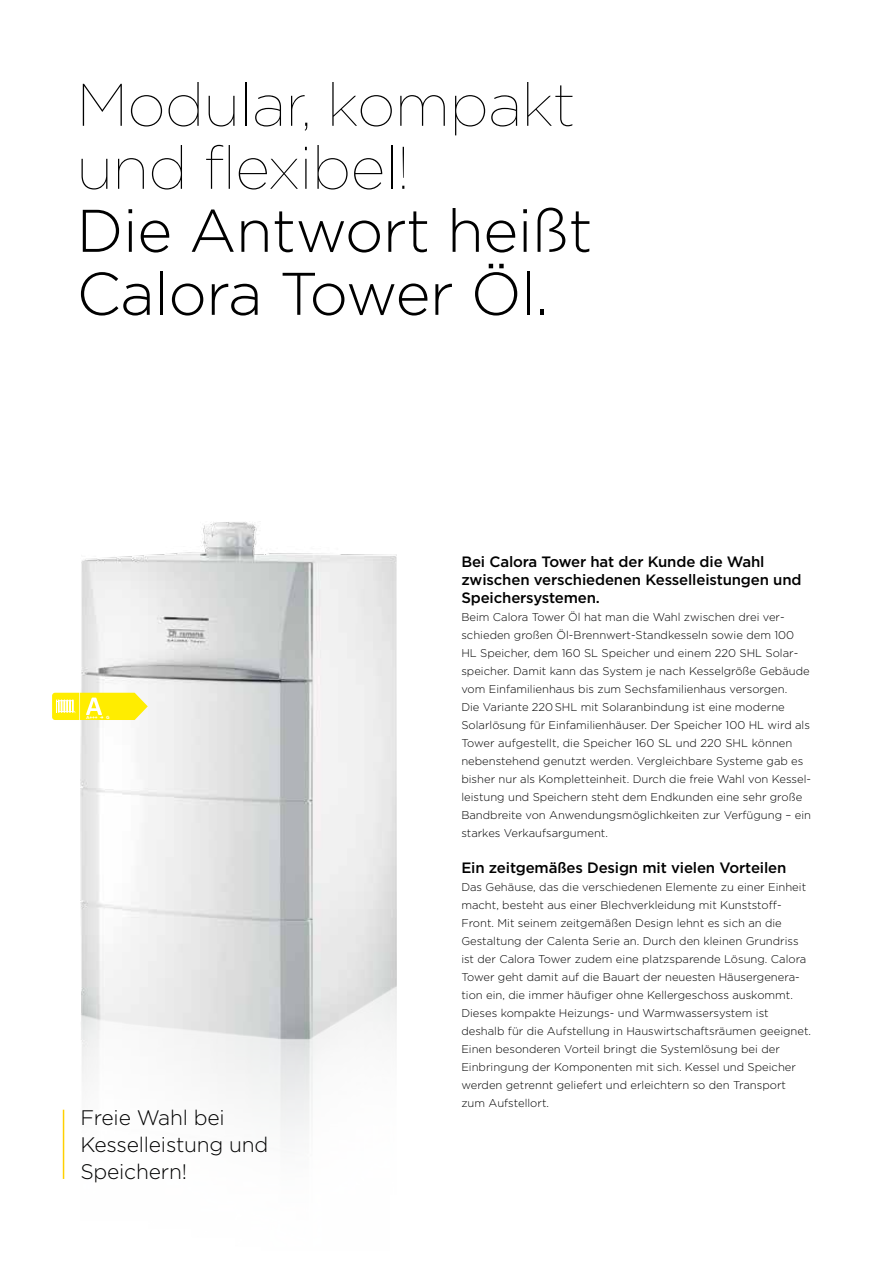
<style>
.page{position:relative;width:893px;height:1263px;background:#fff}
.page>*{position:absolute;margin:0;border:0;box-sizing:border-box;transform-origin:0 0}
.t1{font:300 60px/63px "Gotham";letter-spacing:-.01em;color:#000}
.t2{font:100 60px/63px "Gotham";letter-spacing:-.01em;color:#000}
.t3{font:300 21px/27px "Gotham";letter-spacing:-.01em;color:#000}
.t4{font:500 15px/18px "Gotham";letter-spacing:-.01em;color:#000}
.t5{font:300 11.25px/18px "Gotham";color:#000}
.t6{font:700 4.5px "Gotham";color:#fff}
</style>
<div class="page">
<img style="left:81px;top:522px;width:316px;height:609px">
<hr style="left:63px;top:1110px;width:1px;height:69px;background:#ffd000">
<svg style="left:52px;top:693px;width:96px;height:27px;background:#feef31"></svg>
<h1 class="t2" style="left:77px;top:71px;width:500px">Modular, kompakt und flexibel!</h1>
<h1 class="t1" style="left:77px;top:197px;width:517px">Die Antwort heißt<br>Calora Tower Öl.</h1>
<p class="t6" style="left:86px;top:714px;width:13px">A+++</p>
<p class="t6" style="left:106px;top:714px;width:5px">G</p>
<h2 class="t3" style="left:80px;top:1103px;width:190px">Freie Wahl bei<br>Kesselleistung und<br>Speichern!</h2>
<h3 class="t4" style="left:461px;top:552px;width:342px">Bei Calora Tower hat der Kunde die Wahl zwischen verschiedenen Kesselleistungen und<br>Speichersystemen.</h3>
<p class="t5" style="left:461px;top:608px;width:351px">Beim Calora Tower Öl hat man die Wahl zwischen drei ver&shy;schieden großen Öl-Brennwert-Standkesseln sowie dem 100<br>HL Speicher, dem 160 SL Speicher und einem 220 SHL Solar&shy;speicher. Damit kann das System je nach Kesselgröße Gebäude vom Einfamilienhaus bis zum Sechsfamilienhaus versorgen.<br>Die Variante 220 SHL mit Solaranbindung ist eine moderne Solarlösung für Einfamilienhäuser. Der Speicher 100 HL wird als Tower aufgestellt, die Speicher 160 SL und 220 SHL können nebenstehend genutzt werden. Vergleichbare Systeme gab es bisher nur als Kompletteinheit. Durch die freie Wahl von Kessel&shy;leistung und Speichern steht dem Endkunden eine sehr große Bandbreite von Anwendungsmöglichkeiten zur Verfügung – ein starkes Verkaufsargument.</p>
<h3 class="t4" style="left:461px;top:858px;width:327px">Ein zeitgemäßes Design mit vielen Vorteilen</h3>
<p class="t5" style="left:461px;top:878px;width:351px">Das Gehäuse, das die verschiedenen Elemente zu einer Einheit macht, besteht aus einer Blechverkleidung mit Kunststoff-Front. Mit seinem zeitgemäßen Design lehnt es sich an die Gestaltung der Calenta Serie an. Durch den kleinen Grundriss ist der Calora Tower zudem eine platzsparende Lösung. Calora Tower geht damit auf die Bauart der neuesten Häusergenera&shy;tion ein, die immer häufiger ohne Kellergeschoss auskommt.<br>Dieses kompakte Heizungs- und Warmwassersystem ist deshalb für die Aufstellung in Hauswirtschaftsräumen geeignet.<br>Einen besonderen Vorteil bringt die Systemlösung bei der Einbringung der Komponenten mit sich. Kessel und Speicher werden getrennt geliefert und erleichtern so den Transport zum Aufstellort.</p>
</div>
